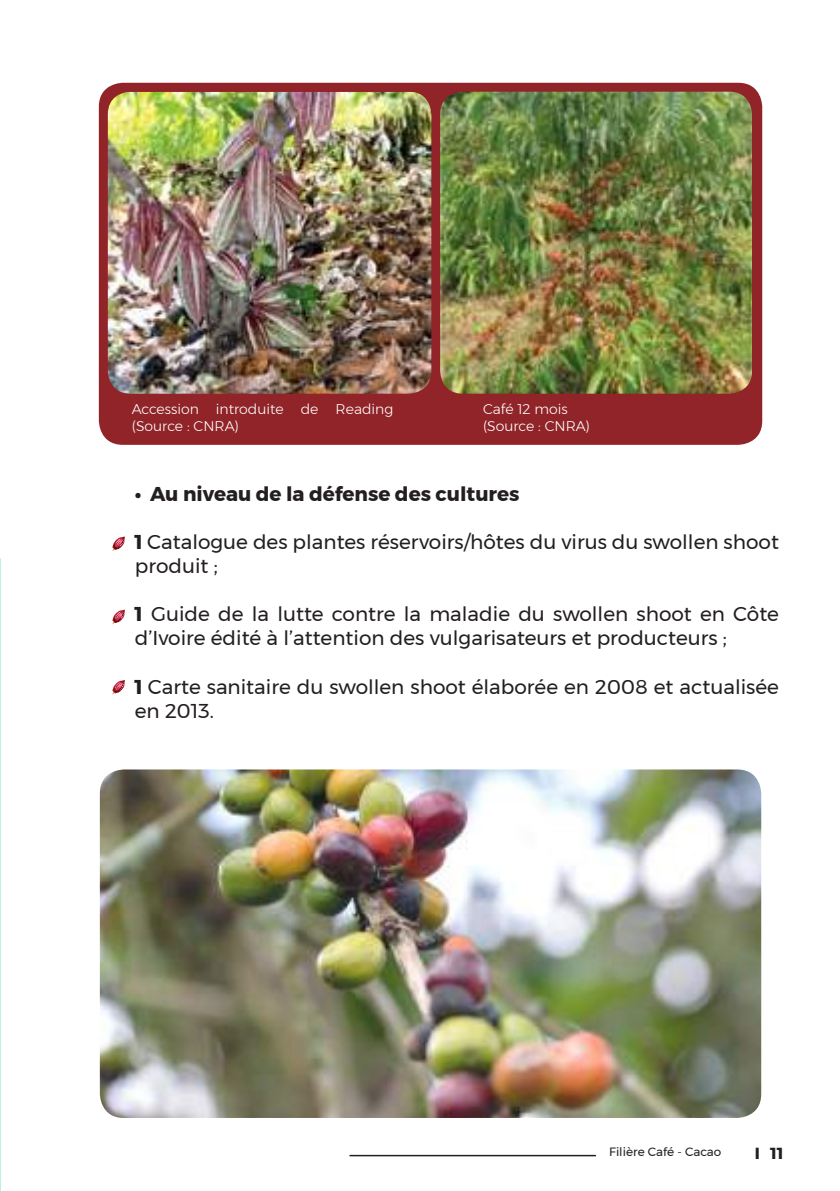
<style>
.page{position:relative;width:840px;height:1191px;background:#fff}
.page>*{position:absolute;margin:0;border:0;box-sizing:border-box;transform-origin:0 0}
.t1{font:20px/24px "Montserrat";color:#241f1f}
.t2{font:700 20px "Montserrat";color:#241f1f}
.t3{font:700 16px "Montserrat";color:#241f1f}
.t4{font:300 14px/16.8px "Montserrat";color:#fff}
.t5{font:12px "Montserrat";color:#241f1f}
.s1{font-weight:700}
</style>
<div class="page">
<hr style="left:349px;top:1154px;width:246px;height:2px;background:#241f1f">
<div style="left:99px;top:83px;width:662px;height:362px;background:#902428;border-radius:24px"></div>
<img style="left:440px;top:92px;width:311px;height:302px">
<img style="left:108px;top:92px;width:323px;height:302px">
<img style="left:100px;top:769px;width:660px;height:349px">
<svg style="left:112px;top:536px;width:12px;height:15px"></svg>
<svg style="left:112px;top:609px;width:12px;height:15px"></svg>
<svg style="left:112px;top:680px;width:12px;height:14px"></svg>
<p class="t4" style="left:132px;top:401px;width:263px">Accession introduite de Reading (Source : CNRA)</p>
<p class="t4" style="left:483px;top:401px;width:108px">Café 12 mois (Source : CNRA)</p>
<p class="t2" style="left:135px;top:478px;width:386px">• Au niveau de la défense des cultures</p>
<p class="t1" style="left:135px;top:530px;width:645px"><span class="s1">1</span> Catalogue des plantes réservoirs/hôtes du virus du swollen shoot produit ;</p>
<p class="t1" style="left:135px;top:602px;width:645px"><span class="s1">1</span> Guide de la lutte contre la maladie du swollen shoot en Côte d’Ivoire édité à l’attention des vulgarisateurs et producteurs ;</p>
<p class="t1" style="left:135px;top:674px;width:645px"><span class="s1">1</span> Carte sanitaire du swollen shoot élaborée en 2008 et actualisée en 2013.</p>
<p class="t5" style="left:609px;top:1142px;width:113px">Filière Café - Cacao</p>
<p class="t3" style="left:754px;top:1140px;width:30px">I 11</p>
</div>
